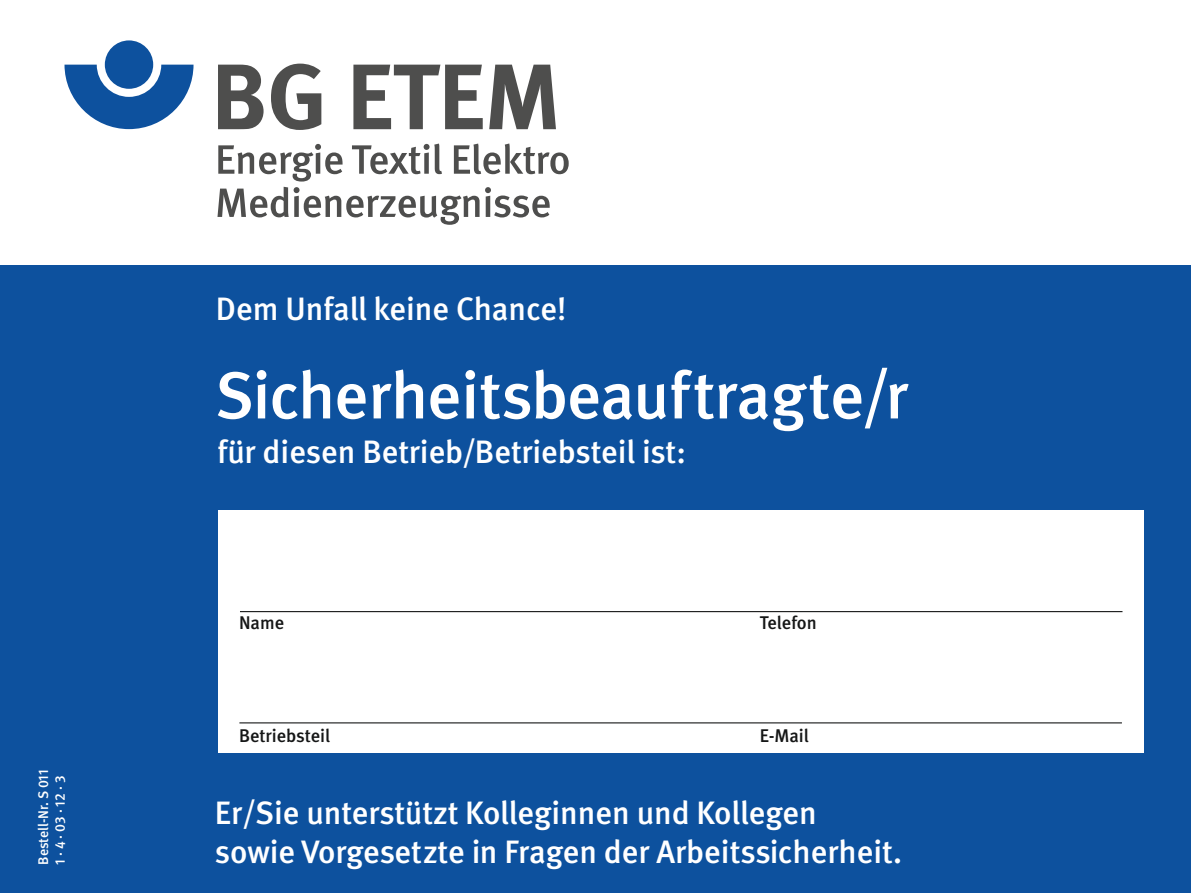
<style>
.page{position:relative;width:1191px;height:893px;background:#fff}
.page>*{position:absolute;margin:0;border:0;box-sizing:border-box;transform-origin:0 0}
.t1{font:500 66.5px "DGUV Meta";letter-spacing:-.01em;color:#fff}
.t2{font:500 32.38px/38.9px "DGUV Meta";color:#fff}
.t3{font:500 18.38px "DGUV Meta";color:#151616}
.t4{font:500 14px/16.8px "DGUV Meta";letter-spacing:-.005em;color:#fff}
</style>
<div class="page">
<svg style="left:64px;top:65px;width:129px;height:64px"></svg>
<div style="left:105px;top:40px;width:48px;height:49px;background:#0d519e;border-radius:50%"></div>
<svg style="left:218px;top:65px;width:45px;height:64px"></svg>
<svg style="left:271px;top:64px;width:50px;height:66px"></svg>
<svg style="left:353px;top:65px;width:130px;height:64px"></svg>
<svg style="left:489px;top:65px;width:67px;height:64px"></svg>
<svg style="left:217px;top:143px;width:351px;height:82px"></svg>
<div style="left:0;top:265px;width:1191px;height:628px;background:#0d519e"></div>
<div style="left:218px;top:511px;width:925px;height:242px;background:#fff"></div>
<hr style="left:240px;top:611px;width:882px;height:1px;background:#151616">
<hr style="left:239px;top:722px;width:883px;height:1px;background:#151616">
<p class="t4" style="left:35px;top:865px;width:96px;rotate:-90deg">Bestell-Nr. S 011<br>1 · 4 · 03 · 12 · 3</p>
<p class="t2" style="left:216px;top:291px;width:352px">Dem Unfall keine Chance!</p>
<h1 class="t1" style="left:215px;top:357px;width:694px">Sicherheitsbeauftragte/r</h1>
<p class="t2" style="left:218px;top:433px;width:470px">für diesen Betrieb/Betriebsteil ist:</p>
<p class="t3" style="left:239px;top:612px;width:47px">Name</p>
<p class="t3" style="left:759px;top:612px;width:59px">Telefon</p>
<p class="t3" style="left:239px;top:725px;width:92px">Betriebsteil</p>
<p class="t3" style="left:759px;top:725px;width:51px">E-Mail</p>
<p class="t2" style="left:215px;top:795px;width:688px">Er/Sie unterstützt Kolleginnen und Kollegen sowie Vorgesetzte in Fragen der Arbeitssicherheit.</p>
</div>
